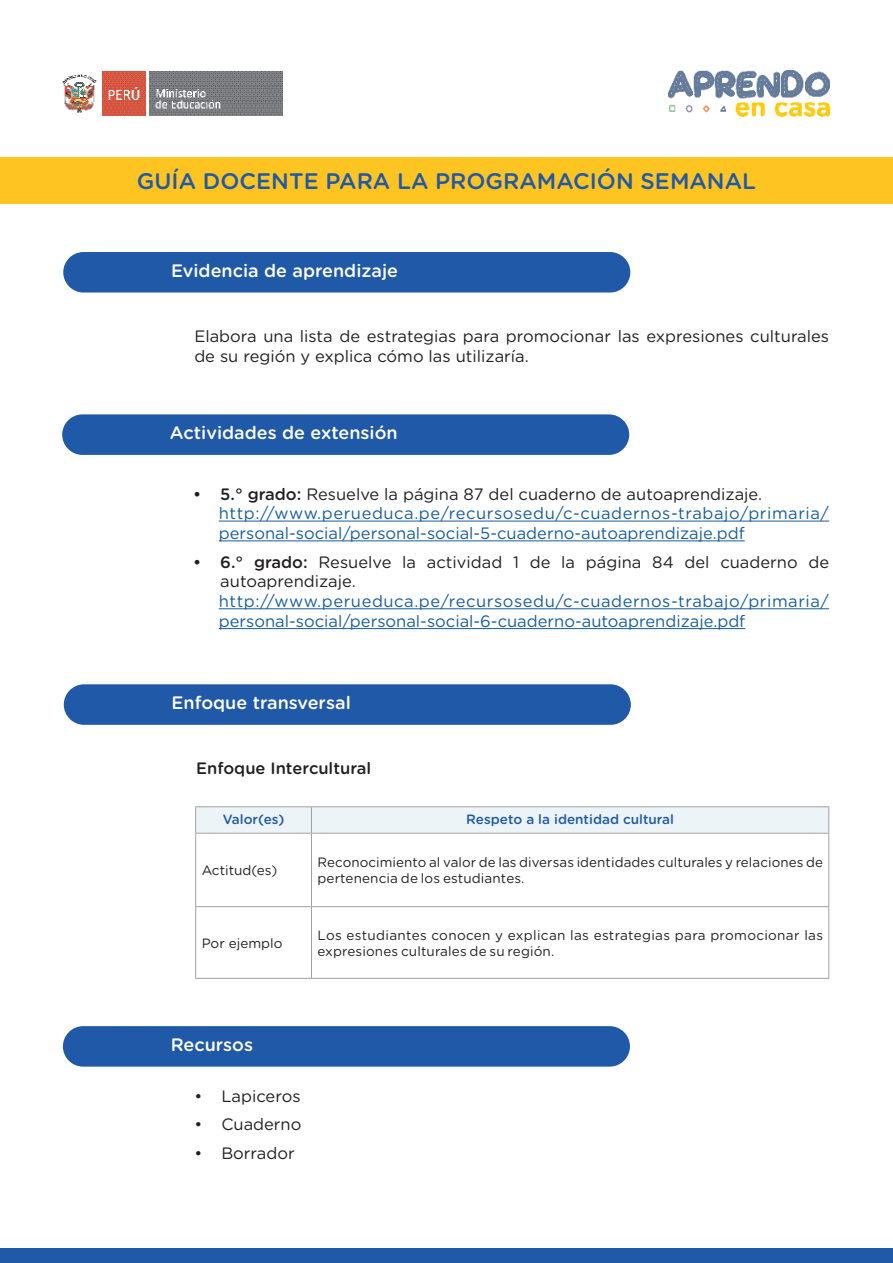
<style>
.page{position:relative;width:893px;height:1263px;background:#fff}
.page>*{position:absolute;margin:0;border:0;box-sizing:border-box;transform-origin:0 0}
.t1{font:500 22.5px "Gotham Rounded";color:#2059a8}
.t2{font:500 18px "Gotham Rounded";color:#fff}
.t3{font:16.5px/19.8px "Gotham Rounded";color:#175d9e}
.t4{font:16.5px/19.8px "Gotham Rounded";color:#231f20}
.t5{font:500 16.5px "Gotham Rounded";color:#231f20}
.t6{font:13.5px/16.2px "Gotham Rounded";letter-spacing:.01em;color:#231f20}
.t7{font:500 13.5px "Gotham Rounded";color:#2059a8}
.s1{font-weight:500;color:#231f20}
.s2{color:#231f20}
.s3{font-weight:500}
</style>
<div class="page">
<div style="left:0;top:1248px;width:893px;height:15px;background:#2059a8"></div>
<img style="left:62px;top:71px;width:220px;height:45px">
<img style="left:668px;top:70px;width:161px;height:47px">
<div style="left:0;top:157px;width:893px;height:47px;background:#fec422"></div>
<div style="left:63px;top:252px;width:567px;height:40px;background:#2059a8;border-radius:20px"></div>
<div style="left:62px;top:414px;width:567px;height:41px;background:#2059a8;border-radius:20px"></div>
<hr style="left:219px;top:521px;width:610px;height:1px;background:#175d9e">
<hr style="left:219px;top:540px;width:526px;height:1px;background:#175d9e">
<hr style="left:219px;top:608px;width:610px;height:1px;background:#175d9e">
<hr style="left:219px;top:628px;width:526px;height:1px;background:#175d9e">
<div style="left:64px;top:684px;width:567px;height:41px;background:#2059a8;border-radius:20px"></div>
<hr style="left:195px;top:806px;width:116px;height:1px;background:#a1a1a2">
<hr style="left:311px;top:806px;width:518px;height:1px;background:#a1a1a2">
<svg style="left:195px;top:807px;width:634px;height:26px;background:#eaf1f5"></svg>
<hr style="left:195px;top:833px;width:116px;height:1px;background:#a1a1a2">
<hr style="left:195px;top:833px;width:1px;height:73px;background:#a1a1a2">
<hr style="left:311px;top:833px;width:518px;height:1px;background:#a1a1a2">
<hr style="left:311px;top:833px;width:1px;height:73px;background:#a1a1a2">
<hr style="left:828px;top:833px;width:1px;height:73px;background:#a1a1a2">
<hr style="left:195px;top:906px;width:116px;height:1px;background:#a1a1a2">
<hr style="left:195px;top:907px;width:1px;height:71px;background:#a1a1a2">
<hr style="left:195px;top:978px;width:116px;height:1px;background:#a1a1a2">
<hr style="left:311px;top:906px;width:518px;height:1px;background:#a1a1a2">
<hr style="left:311px;top:907px;width:1px;height:71px;background:#a1a1a2">
<hr style="left:311px;top:978px;width:518px;height:1px;background:#a1a1a2">
<hr style="left:828px;top:907px;width:1px;height:71px;background:#a1a1a2">
<div style="left:63px;top:1026px;width:567px;height:41px;background:#2059a8;border-radius:20px"></div>
<h1 class="t1" style="left:137px;top:168px;width:621px">GUÍA DOCENTE PARA LA PROGRAMACIÓN SEMANAL</h1>
<p class="t2" style="left:171px;top:260px;width:229px">Evidencia de aprendizaje</p>
<p class="t4" style="left:194px;top:327px;width:636px">Elabora una lista de estrategias para promocionar las expresiones culturales de su región y explica cómo las utilizaría.</p>
<p class="t2" style="left:170px;top:423px;width:229px">Actividades de extensión</p>
<p class="t3" style="left:219px;top:485px;width:612px;text-indent:-26px"><span class="s1">• 5.° grado:</span> <span class="s2">Resuelve la página 87 del cuaderno de autoaprendizaje. </span>http://www.perueduca.pe/recursosedu/c-cuadernos-trabajo/primaria/ personal-social/personal-social-5-cuaderno-autoaprendizaje.pdf</p>
<p class="t4" style="left:220px;top:553px;width:610px;text-indent:-27px"><span class="s3">• 6.° grado:</span> Resuelve la actividad 1 de la página 84 del cuaderno de autoaprendizaje.</p>
<p class="t3" style="left:219px;top:592px;width:612px">http://www.perueduca.pe/recursosedu/c-cuadernos-trabajo/primaria/ personal-social/personal-social-6-cuaderno-autoaprendizaje.pdf</p>
<p class="t2" style="left:172px;top:693px;width:181px">Enfoque transversal</p>
<p class="t5" style="left:196px;top:759px;width:177px">Enfoque Intercultural</p>
<p class="t7" style="left:223px;top:811px;width:63px">Valor(es)</p>
<p class="t7" style="left:466px;top:811px;width:209px">Respeto a la identidad cultural</p>
<p class="t6" style="left:202px;top:863px;width:77px">Actitud(es)</p>
<p class="t6" style="left:317px;top:855px;width:507px">Reconocimiento al valor de las diversas identidades culturales y relaciones de pertenencia de los estudiantes.</p>
<p class="t6" style="left:202px;top:936px;width:82px">Por ejemplo</p>
<p class="t6" style="left:317px;top:928px;width:507px">Los estudiantes conocen y explican las estrategias para promocionar las expresiones culturales de su región.</p>
<p class="t2" style="left:171px;top:1034px;width:84px">Recursos</p>
<p class="t4" style="left:194px;top:1087px;width:108px">• Lapiceros</p>
<p class="t4" style="left:194px;top:1115px;width:109px">• Cuaderno</p>
<p class="t4" style="left:194px;top:1143px;width:102px">• Borrador</p>
</div>
